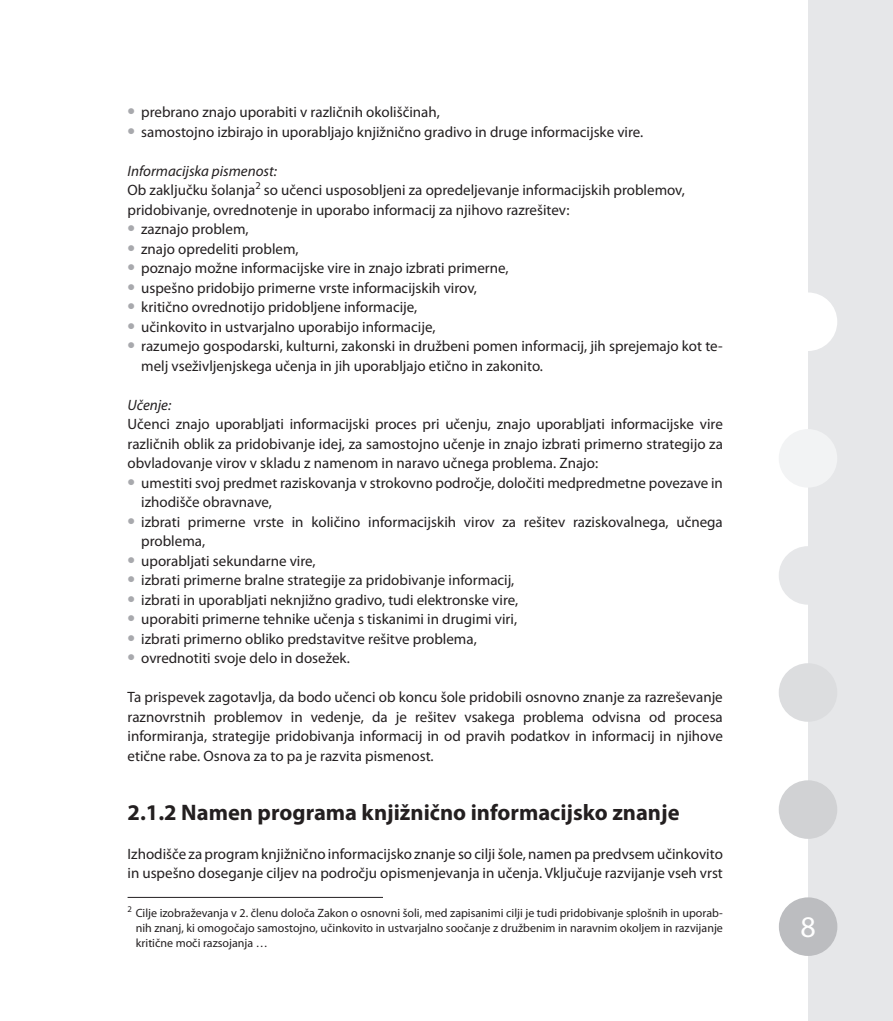
<style>
.page{position:relative;width:893px;height:1021px;background:#fff}
.page>*{position:absolute;margin:0;border:0;box-sizing:border-box;transform-origin:0 0}
.t1{font:30px "Myriad Pro";color:#fff}
.t2{font:700 22.5px "Myriad Pro";color:#231f20}
.t3{font:15px/19.5px "Myriad Pro";color:#231f20}
.t4{font:italic 15px "Myriad Pro";color:#231f20}
.t5{font:12px/15px "Myriad Pro";color:#231f20;text-align:justify}
.s1{font-weight:700;font-size:22.5px;color:#a8a9ad}
.s2{font-style:italic}
</style>
<div class="page">
<div style="left:808px;top:0;width:85px;height:1020px;background:#e6e7e9"></div>
<div style="left:779px;top:897px;width:58px;height:58px;background:#bcbdc0;border-radius:50%"></div>
<div style="left:779px;top:780px;width:58px;height:58px;background:#d1d2d4;border-radius:50%"></div>
<div style="left:779px;top:663px;width:58px;height:58px;background:#dcdddf;border-radius:50%"></div>
<div style="left:779px;top:546px;width:58px;height:58px;background:#e6e7e9;border-radius:50%"></div>
<div style="left:779px;top:429px;width:58px;height:58px;background:#f2f3f4;border-radius:50%"></div>
<div style="left:779px;top:292px;width:58px;height:59px;background:#fff;border-radius:50%"></div>
<hr style="left:128px;top:897px;width:255px;height:1px;background:#231f20">
<p class="t3" style="left:128px;top:102px;width:314px"><span class="s1">•</span> prebrano znajo uporabiti v različnih okoliščinah,</p>
<p class="t3" style="left:128px;top:121px;width:517px"><span class="s1">•</span> samostojno izbirajo in uporabljajo knjižnično gradivo in druge informacijske vire.</p>
<p class="t3" style="left:128px;top:160px;width:559px"><span class="s2">Informacijska pismenost:<br></span>Ob zaključku šolanja<sup>2</sup> so učenci usposobljeni za opredeljevanje informacijskih problemov, pridobivanje, ovrednotenje in uporabo informacij za njihovo razrešitev:</p>
<p class="t3" style="left:128px;top:219px;width:123px"><span class="s1">•</span> zaznajo problem,</p>
<p class="t3" style="left:128px;top:238px;width:173px"><span class="s1">•</span> znajo opredeliti problem,</p>
<p class="t3" style="left:128px;top:258px;width:383px"><span class="s1">•</span> poznajo možne informacijske vire in znajo izbrati primerne,</p>
<p class="t3" style="left:128px;top:277px;width:351px"><span class="s1">•</span> uspešno pridobijo primerne vrste informacijskih virov,</p>
<p class="t3" style="left:128px;top:297px;width:291px"><span class="s1">•</span> kritično ovrednotijo pridobljene informacije,</p>
<p class="t3" style="left:128px;top:317px;width:309px"><span class="s1">•</span> učinkovito in ustvarjalno uporabijo informacije,</p>
<p class="t3" style="left:141px;top:336px;width:583px;text-indent:-14px"><span class="s1">•</span> razumejo gospodarski, kulturni, zakonski in družbeni pomen informacij, jih sprejemajo kot te&shy;melj vseživljenjskega učenja in jih uporabljajo etično in zakonito.</p>
<p class="t4" style="left:128px;top:395px;width:45px">Učenje:</p>
<p class="t3" style="left:128px;top:414px;width:597px;text-align:justify">Učenci znajo uporabljati informacijski proces pri učenju, znajo uporabljati informacijske vire različnih oblik za pridobivanje idej, za samostojno učenje in znajo izbrati primerno strategijo za obvladovanje virov v skladu z namenom in naravo učnega problema. Znajo:</p>
<p class="t3" style="left:141px;top:473px;width:583px;text-indent:-14px"><span class="s1">•</span> umestiti svoj predmet raziskovanja v strokovno področje, določiti medpredmetne povezave in izhodišče obravnave,</p>
<p class="t3" style="left:141px;top:512px;width:583px;text-indent:-14px"><span class="s1">•</span> izbrati primerne vrste in količino informacijskih virov za rešitev raziskovalnega, učnega problema,</p>
<p class="t3" style="left:128px;top:551px;width:190px"><span class="s1">•</span> uporabljati sekundarne vire,</p>
<p class="t3" style="left:128px;top:570px;width:388px"><span class="s1">•</span> izbrati primerne bralne strategije za pridobivanje informacij,</p>
<p class="t3" style="left:128px;top:590px;width:392px"><span class="s1">•</span> izbrati in uporabljati neknjižno gradivo, tudi elektronske vire,</p>
<p class="t3" style="left:128px;top:609px;width:391px"><span class="s1">•</span> uporabiti primerne tehnike učenja s tiskanimi in drugimi viri,</p>
<p class="t3" style="left:128px;top:629px;width:351px"><span class="s1">•</span> izbrati primerno obliko predstavitve rešitve problema,</p>
<p class="t3" style="left:128px;top:648px;width:224px"><span class="s1">•</span> ovrednotiti svoje delo in dosežek.</p>
<p class="t3" style="left:128px;top:687px;width:597px;text-align:justify">Ta prispevek zagotavlja, da bodo učenci ob koncu šole pridobili osnovno znanje za razreševanje raznovrstnih problemov in vedenje, da je rešitev vsakega problema odvisna od procesa informiranja, strategije pridobivanja informacij in od pravih podatkov in informacij in njihove etične rabe. Osnova za to pa je razvita pismenost.</p>
<h2 class="t2" style="left:128px;top:797px;width:553px">2.1.2 Namen programa knjižnično informacijsko znanje</h2>
<p class="t3" style="left:128px;top:843px;width:597px">Izhodišče za program knjižnično informacijsko znanje so cilji šole, namen pa predvsem učinkovito in uspešno doseganje ciljev na področju opismenjevanja in učenja. Vključuje razvijanje vseh vrst</p>
<p class="t5" style="left:136px;top:905px;width:589px;text-indent:-8px"><sup>2</sup> Cilje izobraževanja v 2. členu določa Zakon o osnovni šoli, med zapisanimi cilji je tudi pridobivanje splošnih in uporab&shy;nih znanj, ki omogočajo samostojno, učinkovito in ustvarjalno soočanje z družbenim in naravnim okoljem in razvijanje kritične moči razsojanja …</p>
<h1 class="t1" style="left:801px;top:908px;width:17px">8</h1>
</div>
